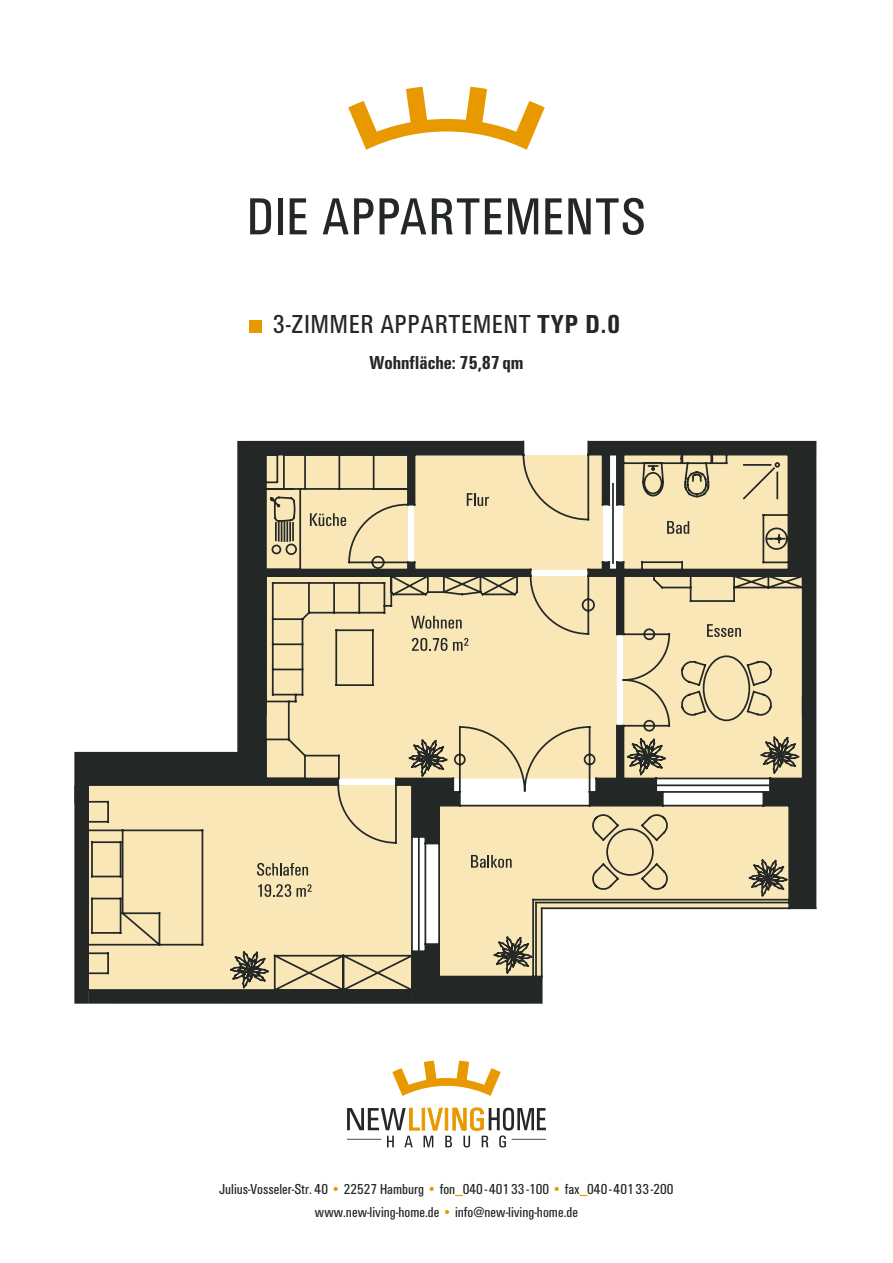
<style>
.page{position:relative;width:893px;height:1263px;background:#fff}
.page>*{position:absolute;margin:0;border:0;box-sizing:border-box;transform-origin:0 0}
.t1{font:condensed 54px "Unitus T";letter-spacing:.035em;color:#232725}
.t2{font:condensed 27px "Unitus T";letter-spacing:.04em;color:#232725}
.t3{font:700 condensed 19.5px "Unitus T";color:#232725}
.t4{font:condensed 15px/22.5px "Unitus T";color:#232725;text-align:center}
.s1{font-weight:700}
.s2{color:#e89900}
</style>
<div class="page">
<svg style="left:348px;top:87px;width:197px;height:63px"></svg>
<div style="left:804px;top:441px;width:12px;height:284px;background:#232725"></div>
<div style="left:74px;top:785px;width:14px;height:219px;background:#232725"></div>
<div style="left:88px;top:990px;width:324px;height:14px;background:#232725"></div>
<svg style="left:237px;top:440px;width:567px;height:134px;background:#3e413f"></svg>
<svg style="left:805px;top:725px;width:12px;height:185px;background:#2e3230"></svg>
<hr style="left:541px;top:976px;width:2px;height:28px;background:#232725">
<svg style="left:86px;top:574px;width:719px;height:418px"></svg>
<svg style="left:231px;top:979px;width:311px;height:25px"></svg>
<svg style="left:229px;top:737px;width:556px;height:242px"></svg>
<svg style="left:264px;top:453px;width:540px;height:445px;background:#d4c6a0"></svg>
<div style="left:249px;top:320px;width:12px;height:13px;background:#e89900"></div>
<svg style="left:393px;top:1061px;width:107px;height:35px"></svg>
<svg style="left:347px;top:1107px;width:199px;height:40px"></svg>
<h1 class="t1" style="left:247px;top:185px;width:400px">DIE APPARTEMENTS</h1>
<h2 class="t2" style="left:273px;top:308px;width:349px">3-ZIMMER APPARTEMENT <span class="s1">TYP D.0</span></h2>
<h3 class="t3" style="left:369px;top:351px;width:156px">Wohnfläche: 75,87 qm</h3>
<p class="t4" style="left:219px;top:1178px;width:456px">Julius-Vosseler-Str. 40 <span class="s2">•</span> 22527 Hamburg <span class="s2">•</span> fon<span class="s2">_</span>040 - 401 33 -100 <span class="s2">•</span> fax<span class="s2">_</span>040 - 401 33 -200 www.new-living-home.de <span class="s2">•</span> info@new-living-home.de</p>
</div>
